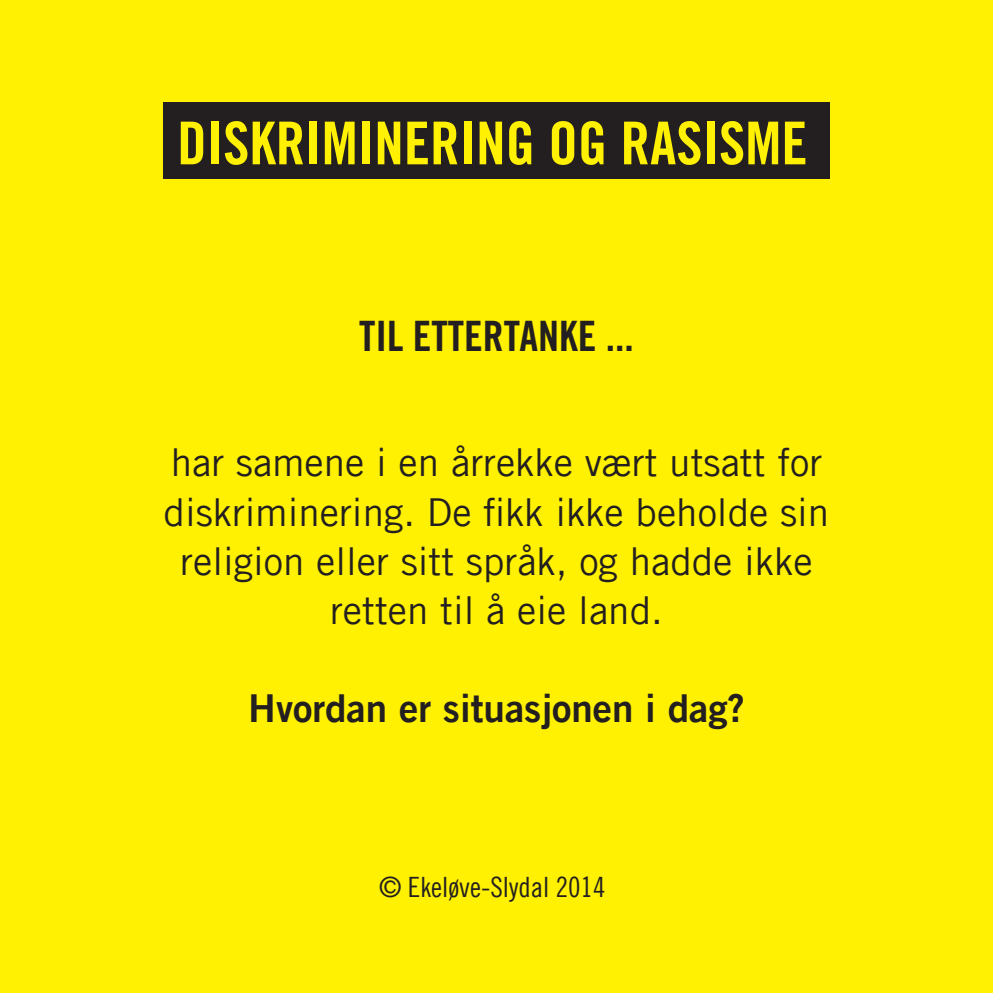
<style>
.page{position:relative;width:993px;height:993px;background:#fff}
.page>*{position:absolute;margin:0;border:0;box-sizing:border-box;transform-origin:0 0}
.t1{font:59.15px "Amnesty Trade Gothic Bd Cn 20";color:#fff101}
.t2{font:42px "Amnesty Trade Gothic Bd Cn 20";color:#231f20}
.t3{font:38.5px/49px "Amnesty Trade Gothic";color:#231f20;text-align:center}
.t4{font:38.5px "Amnesty Trade Gothic Bd 2";color:#231f20}
.t5{font:28px "Amnesty Trade Gothic Cn 18";color:#231f20}
</style>
<div class="page">
<div style="left:0;top:0;width:992px;height:992px;background:#fff101"></div>
<div style="left:163px;top:102px;width:666px;height:76px;background:#231f20"></div>
<p class="t1" style="left:177px;top:107px;width:631px">DISKRIMINERING OG RASISME</p>
<p class="t2" style="left:359px;top:310px;width:276px">TIL ETTERTANKE ...</p>
<p class="t3" style="left:163px;top:437px;width:667px">har samene i en årrekke vært utsatt for diskriminering. De fikk ikke beholde sin religion eller sitt språk, og hadde ikke retten til å eie land.</p>
<p class="t4" style="left:248px;top:683px;width:498px">Hvordan er situasjonen i dag?</p>
<p class="t5" style="left:379px;top:870px;width:228px">© Ekeløve-Slydal 2014</p>
</div>
